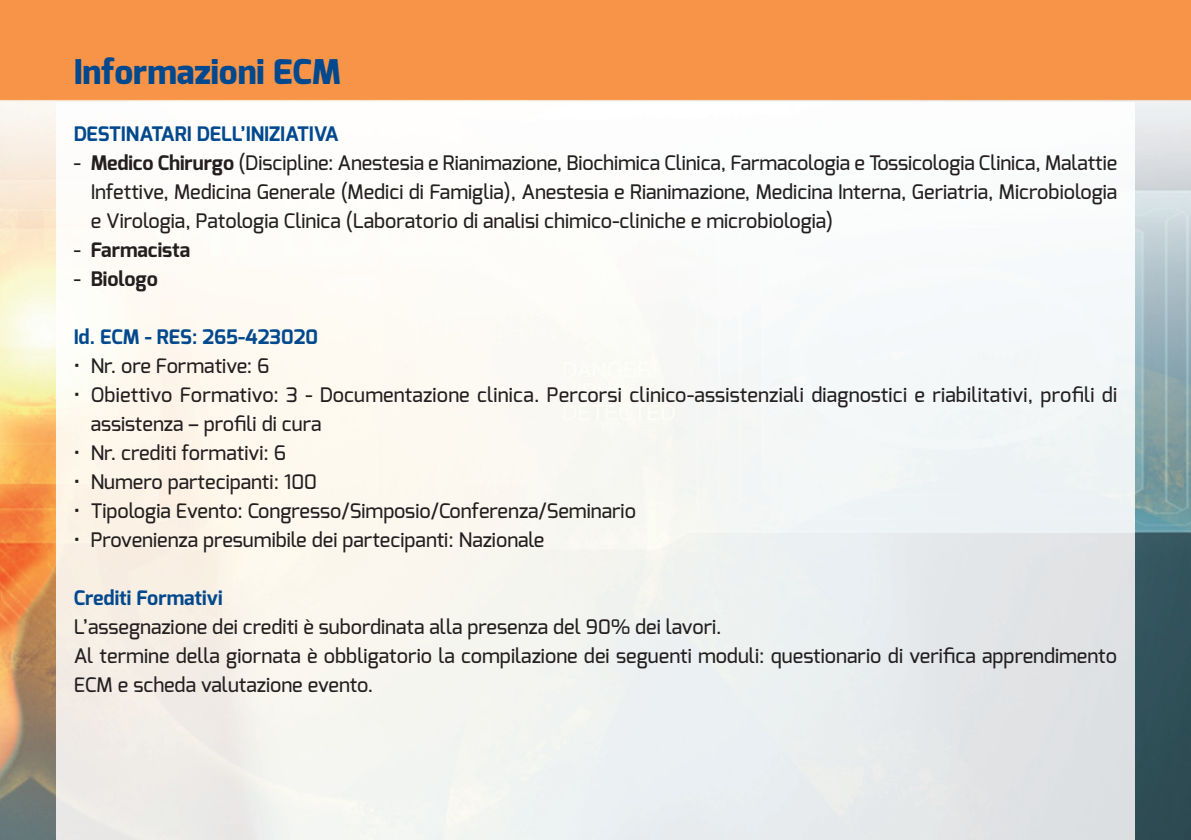
<style>
.page{position:relative;width:1191px;height:840px;background:#fff}
.page>*{position:absolute;margin:0;border:0;box-sizing:border-box;transform-origin:0 0}
.t1{font:800 34px "Exo";color:#01498e}
.t2{font:500 20px/29px "Exo";color:#231f20}
.t3{font:700 20px "Exo";color:#01498e}
.t4{font:700 20px "Exo";color:#231f20}
.s1{font-weight:700}
.s2{font-weight:500}
</style>
<div class="page">
<img style="left:0;top:0;width:1191px;height:839px">
<img style="left:57px;top:102px;width:1077px;height:737px">
<h1 class="t1" style="left:74px;top:52px;width:269px">Informazioni ECM</h1>
<p class="t3" style="left:74px;top:125px;width:266px">DESTINATARI DELL’INIZIATIVA</p>
<p class="t2" style="left:91px;top:150px;width:1028px;text-align:justify;text-indent:-17px">- <span class="s1">Medico Chirurgo</span> (Discipline: Anestesia e Rianimazione, Biochimica Clinica, Farmacologia e Tossicologia Clinica, Malattie Infettive, Medicina Generale (Medici di Famiglia), Anestesia e Rianimazione, Medicina Interna, Geriatria, Microbiologia e Virologia, Patologia Clinica (Laboratorio di analisi chimico-cliniche e microbiologia)</p>
<p class="t4" style="left:74px;top:241px;width:118px"><span class="s2">-</span> Farmacista</p>
<p class="t4" style="left:74px;top:270px;width:86px"><span class="s2">-</span> Biologo</p>
<p class="t3" style="left:74px;top:328px;width:246px">Id. ECM - RES: 265-423020</p>
<p class="t2" style="left:74px;top:353px;width:197px">• Nr. ore Formative: 6</p>
<p class="t2" style="left:91px;top:382px;width:1028px;text-indent:-17px">• Obiettivo Formativo: 3 - Documentazione clinica. Percorsi clinico-assistenziali diagnostici e riabilitativi, profili di assistenza – profili di cura</p>
<p class="t2" style="left:74px;top:440px;width:214px">• Nr. crediti formativi: 6</p>
<p class="t2" style="left:74px;top:469px;width:245px">• Numero partecipanti: 100</p>
<p class="t2" style="left:74px;top:498px;width:564px">• Tipologia Evento: Congresso/Simposio/Conferenza/Seminario</p>
<p class="t2" style="left:74px;top:527px;width:472px">• Provenienza presumibile dei partecipanti: Nazionale</p>
<p class="t3" style="left:74px;top:589px;width:150px">Crediti Formativi</p>
<p class="t2" style="left:74px;top:614px;width:1045px">L’assegnazione dei crediti è subordinata alla presenza del 90% dei lavori.<br>Al termine della giornata è obbligatorio la compilazione dei seguenti moduli: questionario di verifica apprendimento<br>ECM e scheda valutazione evento.</p>
</div>
